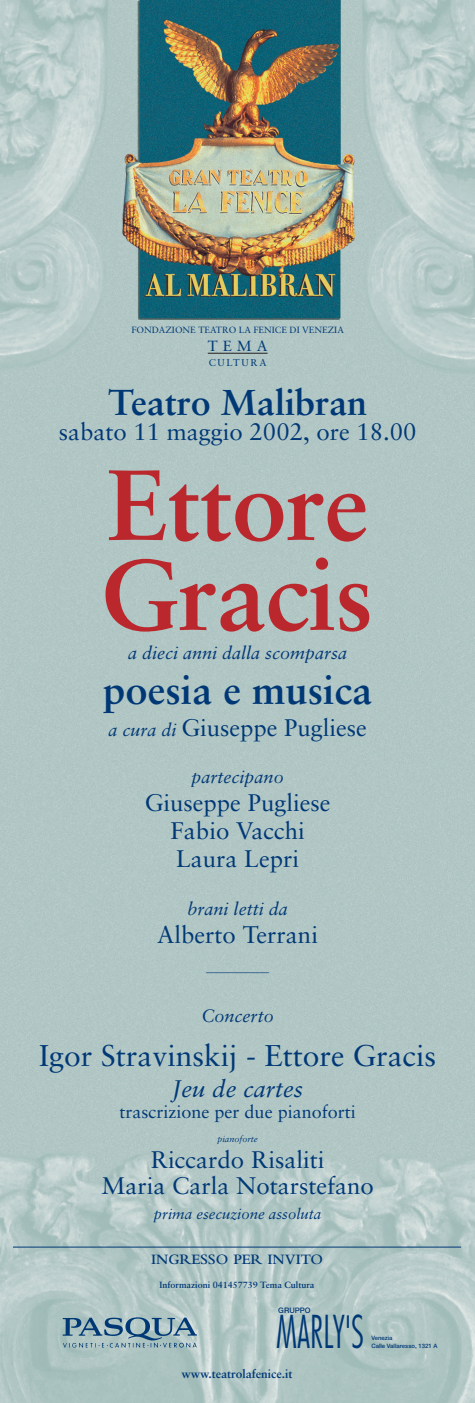
<style>
.page{position:relative;width:475px;height:1403px;background:#fff}
.page>*{position:absolute;margin:0;border:0;box-sizing:border-box;transform-origin:0 0}
.t1{font:700 100px/90px "Sabon";letter-spacing:-.01em;color:#ba282e}
.t2{font:300 condensed 46.65px "Futura BT";color:#003876;scale:.85 1}
.t3{font:700 40px "Sabon";color:#003876}
.t4{font:700 36px "Sabon";color:#003876}
.t5{font:30px "Sabon";color:#003876}
.t6{font:24px/28px "Sabon";color:#003876;text-align:center}
.t7{font:italic 24px "Sabon";color:#003876}
.t8{font:italic 18px "Sabon";color:#003876}
.t9{font:18px "Sabon";color:#003876}
.t10{font:italic 15px "Sabon";color:#003876}
.t11{font:600 15px "Bembo";color:#003876}
.t12{font:14.7px "Sabon";color:#003876}
.t13{font:700 12px "Sabon";color:#003876}
.t14{font:9.8px "Sabon";letter-spacing:.165em;color:#003876}
.t15{font:9px "Sabon";color:#003876}
.t16{font:700 9px "Sabon";color:#003876}
.t17{font:italic 9px "Sabon";color:#003876}
.t18{font:500 7.6px "Helvetica Neue";color:#003876}
.t19{font:500 6px/7.2px "Helvetica Neue";color:#003876}
.s1{font-style:italic;font-size:18px}
</style>
<div class="page">
<img style="left:0;top:0;width:474px;height:1403px">
<hr style="left:13px;top:1247px;width:448px;height:1px;background:#003876">
<hr style="left:208px;top:353px;width:59px;height:1px;background:#231f20">
<img style="left:61px;top:1315px;width:139px;height:37px">
<p class="t15" style="left:131px;top:326px;width:214px">FONDAZIONE TEATRO LA FENICE DI VENEZIA</p>
<p class="t12" style="left:208px;top:340px;width:61px">TEMA</p>
<p class="t14" style="left:209px;top:358px;width:59px">CULTURA</p>
<h3 class="t4" style="left:108px;top:388px;width:260px">Teatro Malibran</h3>
<p class="t6" style="left:59px;top:420px;width:359px">sabato 11 maggio 2002, ore 18.00</p>
<h1 class="t1" style="left:101px;top:469px;width:274px">Ettore<br>Gracis</h1>
<p class="t8" style="left:128px;top:645px;width:221px">a dieci anni dalla scomparsa</p>
<h3 class="t3" style="left:103px;top:673px;width:270px">poesia e musica</h3>
<p class="t6" style="left:108px;top:715px;width:260px"><span class="s1">a cura di</span> Giuseppe Pugliese</p>
<p class="t8" style="left:191px;top:769px;width:93px">partecipano</p>
<p class="t6" style="left:145px;top:790px;width:187px">Giuseppe Pugliese<br>Fabio Vacchi<br>Laura Lepri</p>
<p class="t8" style="left:187px;top:901px;width:102px">brani letti da</p>
<p class="t6" style="left:157px;top:922px;width:162px">Alberto Terrani</p>
<p class="t15" style="left:206px;top:968px;width:65px">———————</p>
<p class="t8" style="left:201px;top:1008px;width:73px">Concerto</p>
<p class="t5" style="left:39px;top:1043px;width:398px">Igor Stravinskij - Ettore Gracis</p>
<p class="t7" style="left:172px;top:1078px;width:132px">Jeu de cartes</p>
<p class="t9" style="left:119px;top:1104px;width:237px">trascrizione per due pianoforti</p>
<p class="t17" style="left:217px;top:1135px;width:42px">pianoforte</p>
<p class="t6" style="left:101px;top:1149px;width:273px;line-height:26px">Riccardo Risaliti<br>Maria Carla Notarstefano</p>
<p class="t10" style="left:154px;top:1208px;width:169px">prima esecuzione assoluta</p>
<p class="t11" style="left:151px;top:1254px;width:173px">INGRESSO PER INVITO</p>
<p class="t16" style="left:159px;top:1281px;width:156px">Informazioni 041457739 Tema Cultura</p>
<p class="t18" style="left:278px;top:1308px;width:34px">GRUPPO</p>
<h2 class="t2" style="left:276px;top:1315px;width:105px">MARLY'S</h2>
<p class="t13" style="left:181px;top:1369px;width:113px">www.teatrolafenice.it</p>
<p class="t19" style="left:371px;top:1335px;width:67px">Venezia<br>Calle Vallaresso, 1321 A</p>
</div>
